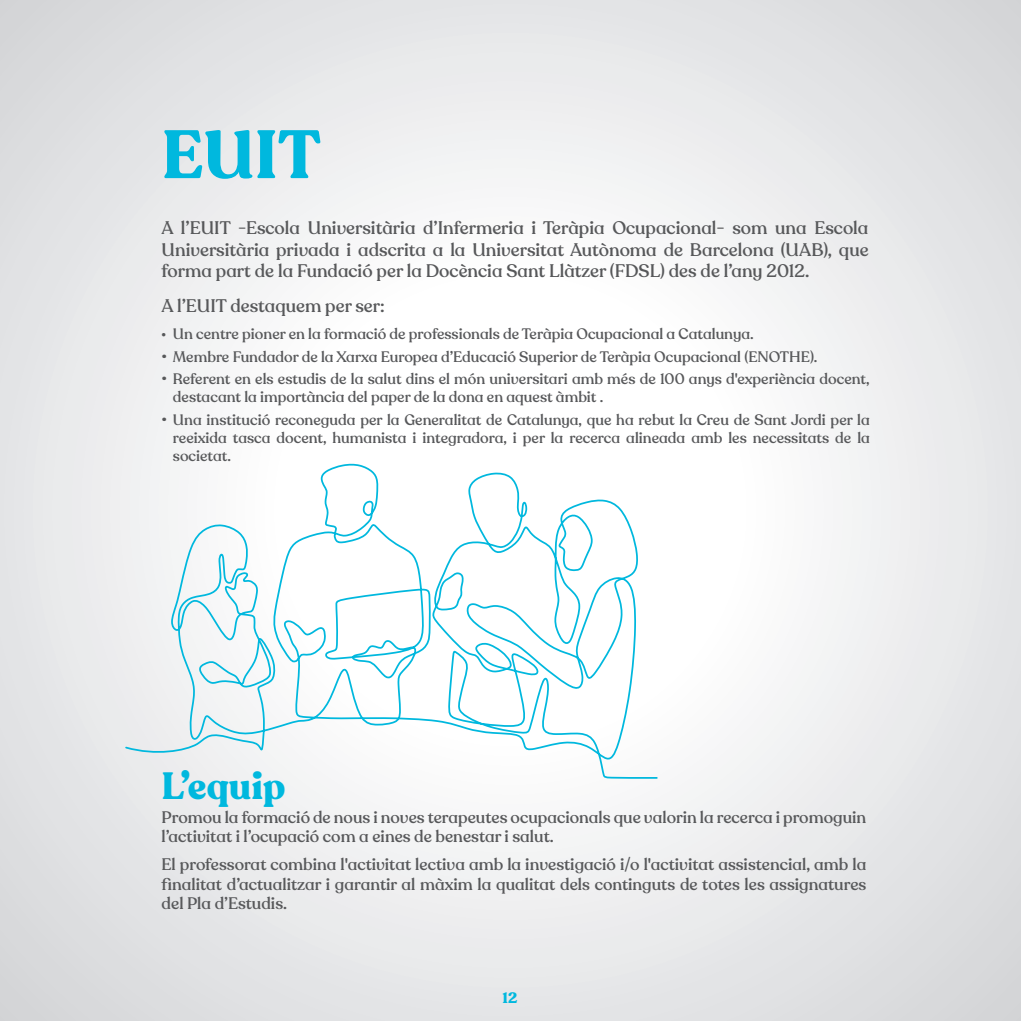
<style>
.page{position:relative;width:1021px;height:1021px;background:#fff}
.page>*{position:absolute;margin:0;border:0;box-sizing:border-box;transform-origin:0 0}
.t1{font:700 67.5px "Recoleta Alt";color:#00b8de}
.t2{font:700 37.65px "Recoleta Alt";color:#00b8de}
.t3{font:500 18px/21.6px "Recoleta Alt";color:#57585a;text-align:justify}
.t4{font:500 16.5px/19.8px "Recoleta Alt";color:#57585a}
.t5{font:500 15px/18px "Recoleta Alt";color:#57585a}
.t6{font:700 15px "Recoleta Alt";color:#00b8de}
.s1{font-family:"Myriad Pro";font-weight:400;font-size:16.5px}
</style>
<div class="page">
<div style="left:0;top:0;width:1020px;height:1020px;background:#e0e1e3"></div>
<div style="left:4px;top:4px;width:1012px;height:1012px;background:#e4e5e7;border-radius:50%"></div>
<div style="left:33px;top:33px;width:954px;height:954px;background:#e8e9ea;border-radius:50%"></div>
<div style="left:81px;top:81px;width:858px;height:858px;background:#ececee;border-radius:50%"></div>
<div style="left:119px;top:119px;width:782px;height:782px;background:#f0f0f1;border-radius:50%"></div>
<div style="left:158px;top:158px;width:704px;height:704px;background:#f3f4f4;border-radius:50%"></div>
<div style="left:196px;top:196px;width:628px;height:628px;background:#f7f7f8;border-radius:50%"></div>
<div style="left:235px;top:235px;width:550px;height:550px;background:#fbfbfb;border-radius:50%"></div>
<div style="left:274px;top:273px;width:473px;height:474px;background:#fff;border-radius:50%"></div>
<svg style="left:125px;top:463px;width:533px;height:316px"></svg>
<h1 class="t1" style="left:162px;top:112px;width:161px">EUIT</h1>
<p class="t3" style="left:162px;top:217px;width:708px">A l’EUIT -Escola Universitària d’Infermeria i Teràpia Ocupacional- som una Escola Universitària privada i adscrita a la Universitat Autònoma de Barcelona (UAB), que forma part de la Fundació per la Docència Sant Llàtzer (FDSL) des de l’any 2012.</p>
<p class="t3" style="left:162px;top:295px;width:225px">A l’EUIT destaquem per ser:</p>
<p class="t5" style="left:162px;top:325px;width:593px"><span class="s1">•</span> Un centre pioner en la formació de professionals de Teràpia Ocupacional a Catalunya.</p>
<p class="t5" style="left:162px;top:347px;width:657px">• Membre Fundador de la Xarxa Europea d’Educació Superior de Teràpia Ocupacional (ENOTHE).</p>
<p class="t5" style="left:173px;top:370px;width:698px;text-indent:-11px">• Referent en els estudis de la salut dins el món universitari amb més de 100 anys d'experiència docent, destacant la importància del paper de la dona en aquest àmbit .</p>
<p class="t5" style="left:173px;top:410px;width:698px;text-align:justify;text-indent:-11px">• Una institució reconeguda per la Generalitat de Catalunya, que ha rebut la Creu de Sant Jordi per la reeixida tasca docent, humanista i integradora, i per la recerca alineada amb les necessitats de la societat.</p>
<h2 class="t2" style="left:162px;top:761px;width:125px">L’equip</h2>
<p class="t4" style="left:162px;top:807px;width:706px">Promou la formació de nous i noves terapeutes ocupacionals que valorin la recerca i promoguin l’activitat i l’ocupació com a eines de benestar i salut.</p>
<p class="t4" style="left:162px;top:854px;width:706px;text-align:justify">El professorat combina l'activitat lectiva amb la investigació i/o l'activitat assistencial, amb la finalitat d’actualitzar i garantir al màxim la qualitat dels continguts de totes les assignatures del Pla d’Estudis.</p>
<p class="t6" style="left:502px;top:988px;width:16px">12</p>
</div>
